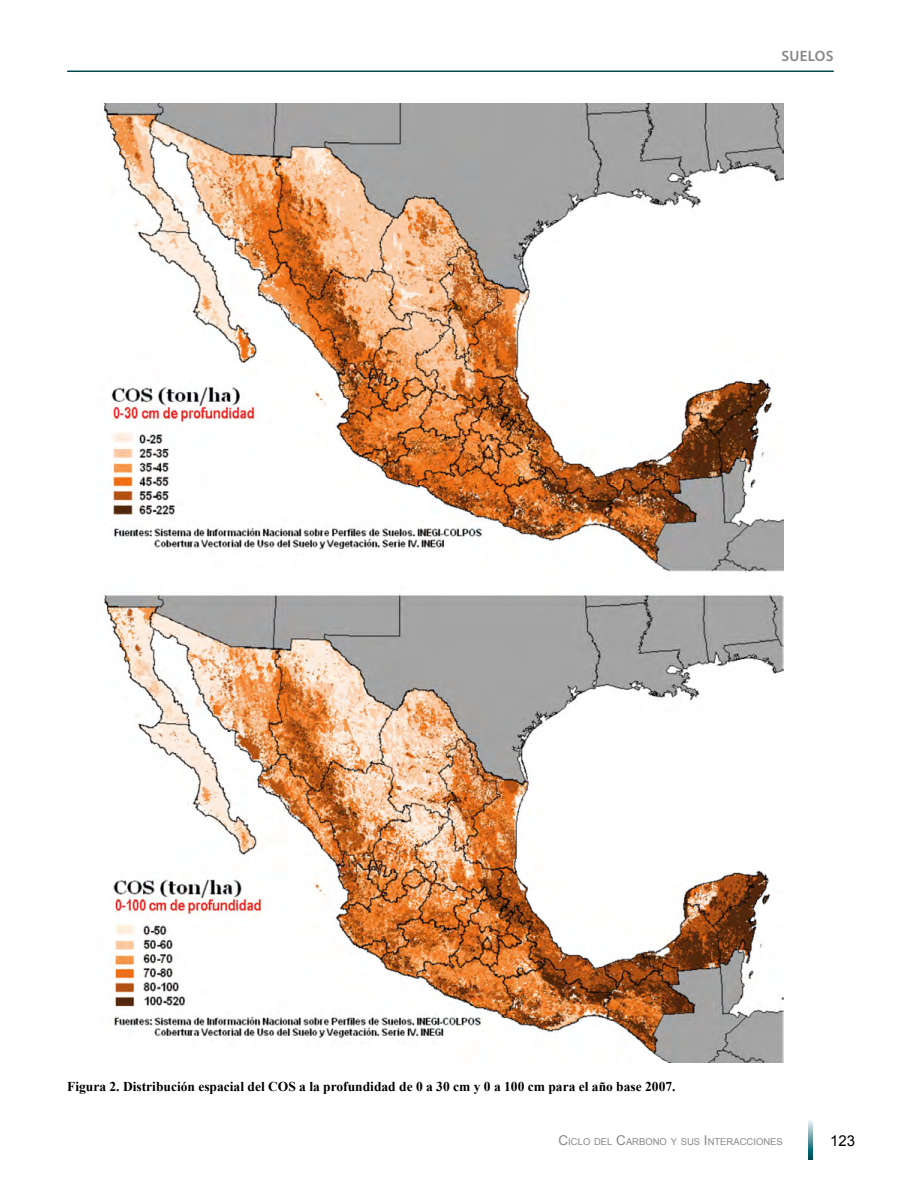
<style>
.page{position:relative;width:918px;height:1188px;background:#fff}
.page>*{position:absolute;margin:0;border:0;box-sizing:border-box;transform-origin:0 0}
.t1{font:600 15px "Myriad Pro";letter-spacing:.02em;color:#878787}
.t2{font:15px "Arial";color:#000}
.Pie_de_Figura{font:700 13.5px "Times New Roman";color:#000}
.t3{font:9.45px "Arial";color:#878787}
.s1{font-size:13.5px}
</style>
<div class="page">
<svg style="left:809px;top:1120px;width:3px;height:39px"></svg>
<hr style="left:67px;top:71px;width:767px;height:1px;background:#00454f">
<img style="left:103px;top:104px;width:681px;height:959px">
<p class="t1" style="left:781px;top:48px;width:54px">SUELOS</p>
<p class="Pie_de_Figura" style="left:67px;top:1077px;width:610px">Figura 2. Distribución espacial del COS a la profundidad de 0 a 30 cm y 0 a 100 cm para el año base 2007.</p>
<p class="t3" style="left:559px;top:1136px;width:226px"><span class="s1">C</span>ICLO DEL <span class="s1">C</span>ARBONO Y SUS <span class="s1">I</span> NTERACCIONES</p>
<p class="t2" style="left:830px;top:1131px;width:27px">123</p>
</div>
